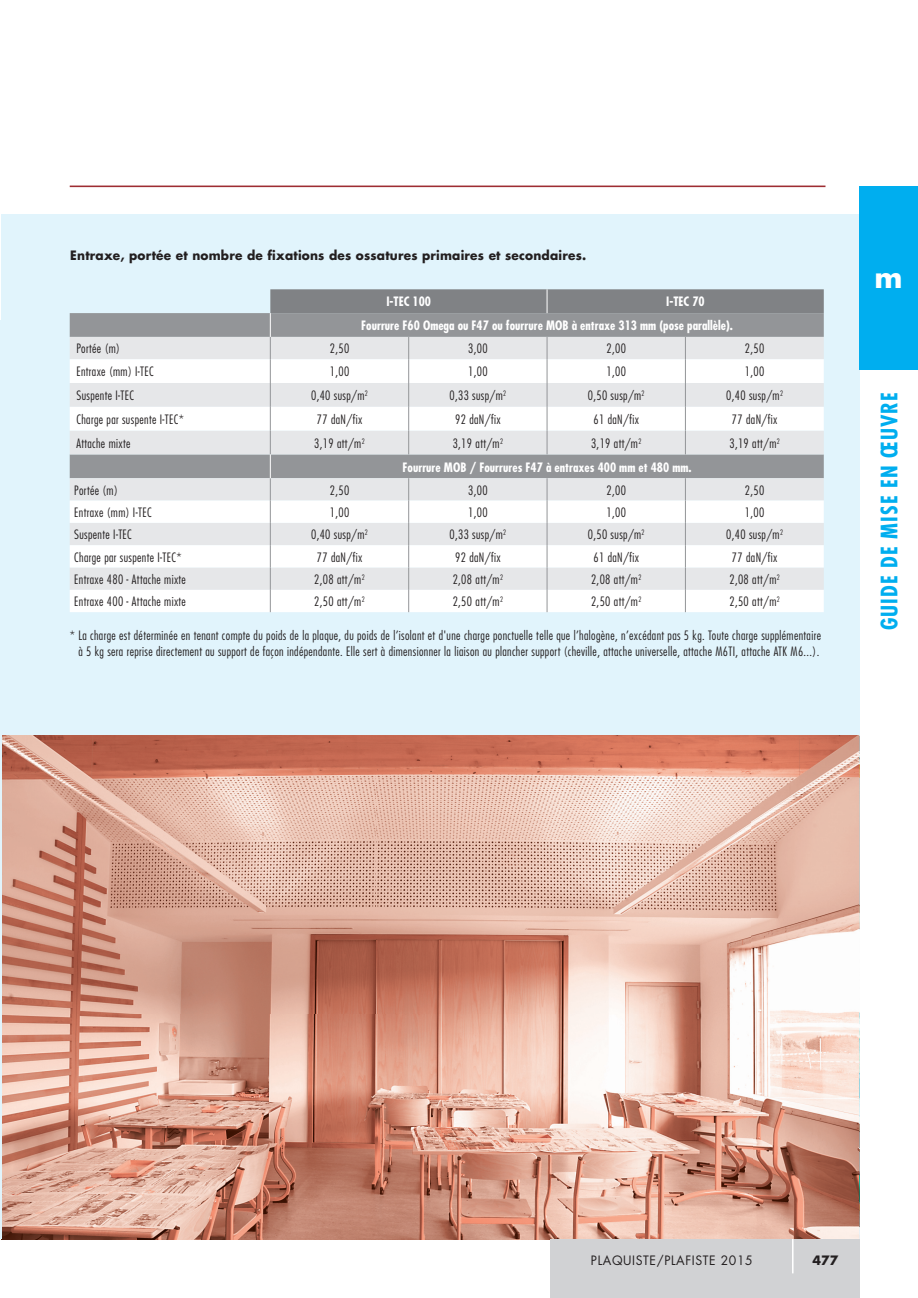
<style>
.page{position:relative;width:918px;height:1298px;background:#fff}
.page>*{position:absolute;margin:0;border:0;box-sizing:border-box;transform-origin:0 0}
.t1{font:700 28.35px "Futura Std";color:#fff}
.t2{font:700 condensed 22.05px "Futura Std";letter-spacing:.05em;color:#00aeef}
.t3{font:300 condensed 12.6px/15.8px "Futura Std";letter-spacing:.03em;color:#231f20;text-align:center}
.t4{font:700 condensed 12.6px/23.8px "Futura Std";color:#fff}
.t5{font:700 12.6px "Futura Std";letter-spacing:.015em;color:#231f20;scale:.96 1}
.t6{font:12.6px "Futura Std";letter-spacing:.05em;color:#231f20}
.t7{font:700 12.6px "Futura Std";letter-spacing:.015em;color:#231f20}
</style>
<div class="page">
<div style="left:2px;top:214px;width:857px;height:1025px;background:#e1f4fc"></div>
<img style="left:2px;top:735px;width:856px;height:504px">
<svg style="left:70px;top:313px;width:200px;height:24px;background:#939699"></svg>
<div style="left:70px;top:337px;width:200px;height:22px;background:#e6e7e9"></div>
<svg style="left:70px;top:359px;width:200px;height:253px;background:#e9eaeb"></svg>
<svg style="left:270px;top:289px;width:553px;height:323px;background:#dadbdd"></svg>
<hr style="left:0;top:320px;width:2px;height:919px;background:#e1f4fc">
<div style="left:550px;top:1239px;width:309px;height:59px;background:#d1d2d4"></div>
<hr style="left:791px;top:1239px;width:2px;height:34px;background:#fff">
<hr style="left:70px;top:186px;width:755px;height:1px;background:#9e2d32">
<div style="left:859px;top:186px;width:58px;height:183px;background:#00aeef"></div>
<p class="t5" style="left:70px;top:249px;width:538px">Entraxe, portée et nombre de fixations des ossatures primaires et secondaires.</p>
<p class="t4" style="left:386px;top:291px;width:46px">I-TEC 100</p>
<p class="t4" style="left:361px;top:291px;width:373px;text-indent:305px">I-TEC 70<br>Fourrure F60 Omega ou F47 ou fourrure MOB à entraxe 313 mm (pose parallèle).</p>
<p class="t3" style="left:76px;top:342px;width:45px">Portée (m)</p>
<p class="t3" style="left:329px;top:342px;width:21px">2,50</p>
<p class="t3" style="left:468px;top:342px;width:21px">3,00</p>
<p class="t3" style="left:606px;top:342px;width:21px">2,00</p>
<p class="t3" style="left:744px;top:342px;width:21px">2,50</p>
<p class="t3" style="left:76px;top:365px;width:79px">Entraxe (mm) I-TEC</p>
<p class="t3" style="left:329px;top:365px;width:21px">1,00</p>
<p class="t3" style="left:468px;top:365px;width:21px">1,00</p>
<p class="t3" style="left:606px;top:365px;width:21px">1,00</p>
<p class="t3" style="left:744px;top:365px;width:21px">1,00</p>
<p class="t3" style="left:76px;top:388px;width:59px">Suspente I-TEC</p>
<p class="t3" style="left:311px;top:388px;width:58px">0,40 susp/m<sup>2</sup></p>
<p class="t3" style="left:449px;top:388px;width:58px">0,33 susp/m<sup>2</sup></p>
<p class="t3" style="left:587px;top:388px;width:58px">0,50 susp/m<sup>2</sup></p>
<p class="t3" style="left:725px;top:388px;width:58px">0,40 susp/m<sup>2</sup></p>
<p class="t3" style="left:76px;top:412px;width:109px">Charge par suspente I-TEC*</p>
<p class="t3" style="left:316px;top:412px;width:47px">77 daN/fix</p>
<p class="t3" style="left:455px;top:412px;width:47px">92 daN/fix</p>
<p class="t3" style="left:593px;top:412px;width:47px">61 daN/fix</p>
<p class="t3" style="left:731px;top:412px;width:47px">77 daN/fix</p>
<p class="t3" style="left:76px;top:436px;width:55px">Attache mixte</p>
<p class="t3" style="left:314px;top:436px;width:52px">3,19 att/m<sup>2</sup></p>
<p class="t3" style="left:452px;top:436px;width:52px">3,19 att/m<sup>2</sup></p>
<p class="t3" style="left:590px;top:436px;width:52px">3,19 att/m<sup>2</sup></p>
<p class="t3" style="left:729px;top:436px;width:52px">3,19 att/m<sup>2</sup></p>
<p class="t4" style="left:402px;top:456px;width:290px">Fourrure MOB / Fourrures F47 à entraxes 400 mm et 480 mm.</p>
<p class="t3" style="left:74px;top:483px;width:45px">Portée (m)</p>
<p class="t3" style="left:329px;top:483px;width:21px">2,50</p>
<p class="t3" style="left:468px;top:483px;width:21px">3,00</p>
<p class="t3" style="left:606px;top:483px;width:21px">2,00</p>
<p class="t3" style="left:744px;top:483px;width:21px">2,50</p>
<p class="t3" style="left:74px;top:505px;width:79px">Entraxe (mm) I-TEC</p>
<p class="t3" style="left:329px;top:505px;width:21px">1,00</p>
<p class="t3" style="left:468px;top:505px;width:21px">1,00</p>
<p class="t3" style="left:606px;top:505px;width:21px">1,00</p>
<p class="t3" style="left:744px;top:505px;width:21px">1,00</p>
<p class="t3" style="left:74px;top:527px;width:59px">Suspente I-TEC</p>
<p class="t3" style="left:311px;top:527px;width:58px">0,40 susp/m<sup>2</sup></p>
<p class="t3" style="left:449px;top:527px;width:58px">0,33 susp/m<sup>2</sup></p>
<p class="t3" style="left:587px;top:527px;width:58px">0,50 susp/m<sup>2</sup></p>
<p class="t3" style="left:725px;top:527px;width:58px">0,40 susp/m<sup>2</sup></p>
<p class="t3" style="left:74px;top:550px;width:109px">Charge par suspente I-TEC*</p>
<p class="t3" style="left:316px;top:550px;width:47px">77 daN/fix</p>
<p class="t3" style="left:455px;top:550px;width:47px">92 daN/fix</p>
<p class="t3" style="left:593px;top:550px;width:47px">61 daN/fix</p>
<p class="t3" style="left:731px;top:550px;width:47px">77 daN/fix</p>
<p class="t3" style="left:74px;top:572px;width:113px">Entraxe 480 - Attache mixte</p>
<p class="t3" style="left:314px;top:572px;width:52px">2,08 att/m<sup>2</sup></p>
<p class="t3" style="left:452px;top:572px;width:52px">2,08 att/m<sup>2</sup></p>
<p class="t3" style="left:590px;top:572px;width:52px">2,08 att/m<sup>2</sup></p>
<p class="t3" style="left:729px;top:572px;width:52px">2,08 att/m<sup>2</sup></p>
<p class="t3" style="left:74px;top:594px;width:113px">Entraxe 400 - Attache mixte</p>
<p class="t3" style="left:314px;top:594px;width:52px">2,50 att/m<sup>2</sup></p>
<p class="t3" style="left:452px;top:594px;width:52px">2,50 att/m<sup>2</sup></p>
<p class="t3" style="left:590px;top:594px;width:52px">2,50 att/m<sup>2</sup></p>
<p class="t3" style="left:729px;top:594px;width:52px">2,50 att/m<sup>2</sup></p>
<p class="t3" style="left:70px;top:628px;width:752px">* La charge est déterminée en tenant compte du poids de la plaque, du poids de l’isolant et d'une charge ponctuelle telle que l’halogène, n’excédant pas 5 kg. Toute charge supplémentaire à 5 kg sera reprise directement au support de façon indépendante. Elle sert à dimensionner la liaison au plancher support (cheville, attache universelle, attache M6TI, attache ATK M6...).</p>
<p class="t1" style="left:874px;top:265px;width:30px">m</p>
<p class="t2" style="left:878px;top:630px;width:239px;rotate:-90deg">GUIDE DE MISE EN ŒUVRE</p>
<p class="t6" style="left:590px;top:1254px;width:163px">PLAQUISTE/PLAFISTE 2015</p>
<p class="t7" style="left:812px;top:1254px;width:27px">477</p>
</div>
